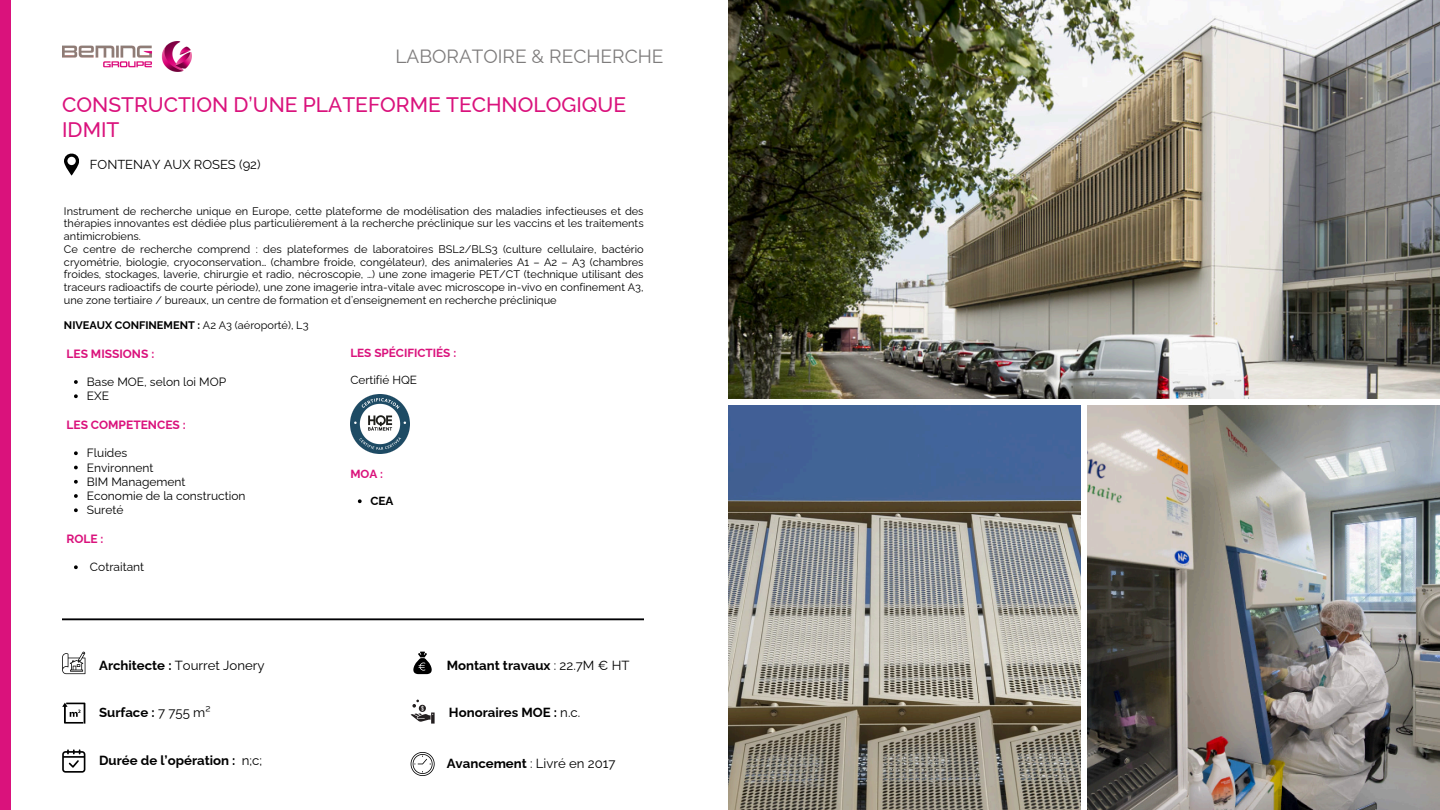
<style>
.page{position:relative;width:1440px;height:810px;background:#fff}
.page>*{position:absolute;margin:0;border:0;box-sizing:border-box;transform-origin:0 0}
.t1{font:500 21px/24.8px "Raleway";color:#da127c}
.t2{font:19.1px "Raleway";color:#7e7c7c}
.t3{font:700 13.2px "Raleway";color:#000}
.t4{font:13.2px "Raleway";color:#000}
.t5{font:13px "Raleway";color:#000}
.t6{font:12px "Raleway";color:#000}
.t7{font:700 12px "Raleway";color:#da127c}
.t8{font:700 11.8px "Raleway";color:#da127c}
.t9{font:11.8px "Raleway";color:#000}
.t10{font:700 11.8px "Raleway";color:#000}
.t11{font:11px/12.8px "Raleway";color:#000;text-align:justify}
.t12{font:700 11px "Raleway";color:#000}
.s1{font-weight:400}
.s2{font-weight:700}
</style>
<div class="page">
<div style="left:0;top:0;width:11px;height:810px;background:#da127c"></div>
<img style="left:728px;top:405px;width:352px;height:404px">
<img style="left:62px;top:42px;width:130px;height:30px">
<svg style="left:64px;top:153px;width:15px;height:23px"></svg>
<svg style="left:62px;top:652px;width:23px;height:22px"></svg>
<svg style="left:62px;top:703px;width:23px;height:21px"></svg>
<svg style="left:413px;top:652px;width:19px;height:22px"></svg>
<svg style="left:411px;top:700px;width:24px;height:24px"></svg>
<svg style="left:62px;top:749px;width:23px;height:24px"></svg>
<svg style="left:411px;top:752px;width:24px;height:24px"></svg>
<svg style="left:62px;top:618px;width:581px;height:2px"></svg>
<img style="left:1088px;top:405px;width:352px;height:404px">
<img style="left:728px;top:0;width:711px;height:398px">
<img style="left:350px;top:395px;width:60px;height:59px">
<svg style="left:358px;top:499px;width:4px;height:4px"></svg>
<svg style="left:74px;top:380px;width:4px;height:4px"></svg>
<svg style="left:74px;top:394px;width:4px;height:4px"></svg>
<svg style="left:74px;top:451px;width:4px;height:4px"></svg>
<svg style="left:74px;top:466px;width:4px;height:3px"></svg>
<svg style="left:74px;top:480px;width:4px;height:4px"></svg>
<svg style="left:74px;top:494px;width:4px;height:4px"></svg>
<svg style="left:74px;top:508px;width:4px;height:4px"></svg>
<svg style="left:74px;top:565px;width:4px;height:4px"></svg>
<h1 class="t2" style="left:395px;top:46px;width:270px">LABORATOIRE &amp; RECHERCHE</h1>
<p class="t1" style="left:62px;top:92px;width:565px">CONSTRUCTION D’UNE PLATEFORME TECHNOLOGIQUE<br>IDMIT</p>
<p class="t5" style="left:90px;top:156px;width:172px">FONTENAY AUX ROSES (92)</p>
<p class="t11" style="left:64px;top:204px;width:581px">Instrument de recherche unique en Europe, cette plateforme de modélisation des maladies infectieuses et des thérapies innovantes est dédiée plus particulièrement à la recherche préclinique sur les vaccins et les traitements antimicrobiens.</p>
<h4 class="t11" style="left:64px;top:242px;width:581px">Ce centre de recherche comprend : des plateformes de laboratoires BSL2/BLS3 (culture cellulaire, bactério cryométrie, biologie, cryoconservation… (chambre froide, congélateur), des animaleries A1 – A2 – A3 (chambres froides, stockages, laverie, chirurgie et radio, nécroscopie, …) une zone imagerie PET/CT (technique utilisant des traceurs radioactifs de courte période), une zone imagerie intra-vitale avec microscope in-vivo en confinement A3, une zone tertiaire / bureaux, un centre de formation et d’enseignement en recherche préclinique</h4>
<p class="t12" style="left:64px;top:319px;width:246px">NIVEAUX CONFINEMENT : <span class="s1">A2 A3 (aéroporté), L3</span></p>
<h5 class="t7" style="left:67px;top:346px;width:89px">LES MISSIONS :</h5>
<h6 class="t6" style="left:87px;top:375px;width:141px">Base MOE, selon loi MOP</h6>
<p class="t6" style="left:87px;top:389px;width:24px">EXE</p>
<h6 class="t7" style="left:67px;top:418px;width:121px">LES COMPETENCES :</h6>
<p class="t6" style="left:87px;top:446px;width:42px">Fluides</p>
<p class="t6" style="left:87px;top:460px;width:68px">Environnent</p>
<p class="t6" style="left:87px;top:475px;width:100px">BIM Management</p>
<p class="t6" style="left:87px;top:489px;width:160px">Economie de la construction</p>
<h5 class="t6" style="left:87px;top:503px;width:38px">Sureté</h5>
<p class="t7" style="left:67px;top:532px;width:39px">ROLE :</p>
<h5 class="t6" style="left:90px;top:560px;width:56px">Cotraitant</h5>
<h3 class="t4" style="left:99px;top:658px;width:167px"><span class="s2">Architecte :</span> Tourret Jonery</h3>
<h5 class="t3" style="left:99px;top:704px;width:113px">Surface : <span class="s1">7 755 m²</span></h5>
<h5 class="t3" style="left:99px;top:753px;width:165px">Durée de l’opération : <span class="s1">n;c;</span></h5>
<h5 class="t8" style="left:350px;top:346px;width:107px">LES SPÉCIFICTIÉS :</h5>
<h5 class="t9" style="left:350px;top:373px;width:68px">Certifié HQE</h5>
<h5 class="t8" style="left:350px;top:467px;width:34px">MOA :</h5>
<h3 class="t10" style="left:370px;top:494px;width:25px">CEA</h3>
<h3 class="t3" style="left:447px;top:657px;width:184px">Montant travaux <span class="s1">: 22.7M € HT</span></h3>
<h5 class="t3" style="left:449px;top:704px;width:133px">Honoraires MOE : <span class="s1">n.c.</span></h5>
<h5 class="t4" style="left:447px;top:755px;width:170px"><span class="s2">Avancement</span> : Livré en 2017</h5>
</div>
